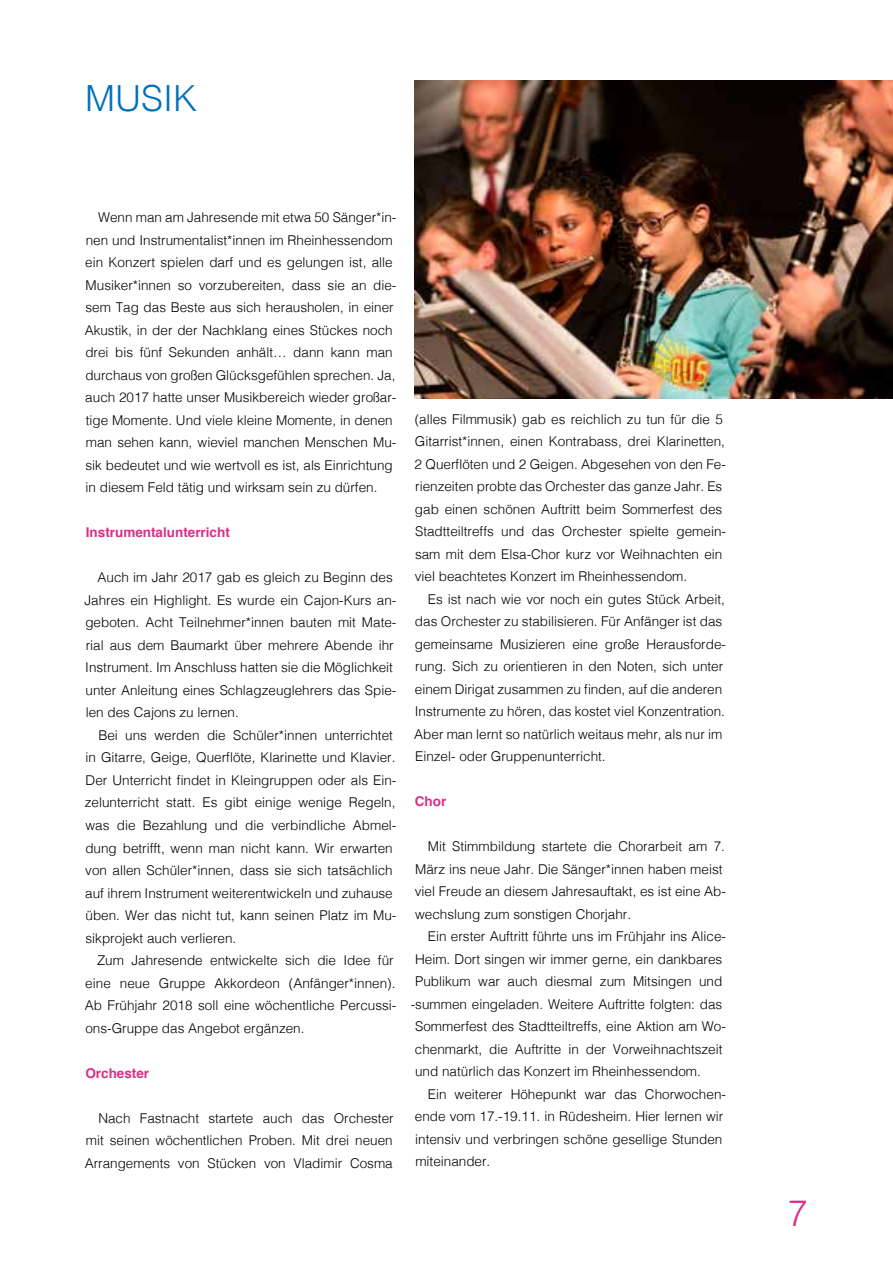
<style>
.page{position:relative;width:893px;height:1263px;background:#fff}
.page>*{position:absolute;margin:0;border:0;box-sizing:border-box;transform-origin:0 0}
.t1{font:300 36px "Helvetica";color:#0070b8}
.t2{font:300 36px "Helvetica";color:#db2e87}
.t3{font:300 13.5px/22.5px "Helvetica";color:#000}
.t4{font:700 13.5px "Helvetica";color:#db2e87}
</style>
<div class="page">
<img style="left:415px;top:81px;width:478px;height:317px">
<h1 class="t1" style="left:85px;top:67px;width:113px">MUSIK</h1>
<p class="t3" style="left:85px;top:205px;width:313px;text-indent:13px">Wenn man am Jahresende mit etwa 50 Sänger*in&shy;nen und Instrumentalist*innen im Rheinhessendom ein Konzert spielen darf und es gelungen ist, alle Musiker*innen so vorzubereiten, dass sie an die&shy;sem Tag das Beste aus sich herausholen, in einer Akustik, in der der Nachklang eines Stückes noch drei bis fünf Sekunden anhält… dann kann man durchaus von großen Glücksgefühlen sprechen. Ja, auch 2017 hatte unser Musikbereich wieder großar&shy;tige Momente. Und viele kleine Momente, in denen man sehen kann, wieviel manchen Menschen Mu&shy;sik bedeutet und wie wertvoll es ist, als Einrichtung in diesem Feld tätig und wirksam sein zu dürfen.</p>
<p class="t4" style="left:86px;top:522px;width:146px">Instrumentalunterricht</p>
<p class="t3" style="left:84px;top:565px;width:314px;text-indent:13px">Auch im Jahr 2017 gab es gleich zu Beginn des Jahres ein Highlight. Es wurde ein Cajon-Kurs an&shy;geboten. Acht Teilnehmer*innen bauten mit Mate&shy;rial aus dem Baumarkt über mehrere Abende ihr Instrument. Im Anschluss hatten sie die Möglichkeit unter Anleitung eines Schlagzeuglehrers das Spie&shy;len des Cajons zu lernen.</p>
<p class="t3" style="left:85px;top:723px;width:313px;text-indent:13px">Bei uns werden die Schüler*innen unterrichtet in Gitarre, Geige, Querflöte, Klarinette und Klavier.<br>Der Unterricht findet in Kleingruppen oder als Ein&shy;zelunterricht statt. Es gibt einige wenige Regeln, was die Bezahlung und die verbindliche Abmel&shy;dung betrifft, wenn man nicht kann. Wir erwarten von allen Schüler*innen, dass sie sich tatsächlich auf ihrem Instrument weiterentwickeln und zuhause üben. Wer das nicht tut, kann seinen Platz im Mu&shy;sikprojekt auch verlieren.</p>
<p class="t3" style="left:85px;top:948px;width:313px;text-indent:12px">Zum Jahresende entwickelte sich die Idee für eine neue Gruppe Akkordeon (Anfänger*innen).<br>Ab Frühjahr 2018 soll eine wöchentliche Percussi&shy;ons-Gruppe das Angebot ergänzen.</p>
<p class="t4" style="left:85px;top:1062px;width:65px">Orchester</p>
<p class="t3" style="left:85px;top:1105px;width:310px;text-align:justify;text-indent:14px">Nach Fastnacht startete auch das Orchester mit seinen wöchentlichen Proben. Mit drei neuen Arrangements von Stücken von Vladimir Cosma</p>
<p class="t3" style="left:415px;top:407px;width:313px">(alles Filmmusik) gab es reichlich zu tun für die 5<br>Gitarrist*innen, einen Kontrabass, drei Klarinetten, 2 Querflöten und 2 Geigen. Abgesehen von den Fe&shy;rienzeiten probte das Orchester das ganze Jahr. Es gab einen schönen Auftritt beim Sommerfest des Stadtteiltreffs und das Orchester spielte gemein&shy;sam mit dem Elsa-Chor kurz vor Weihnachten ein viel beachtetes Konzert im Rheinhessendom.</p>
<p class="t3" style="left:414px;top:587px;width:313px;text-indent:14px">Es ist nach wie vor noch ein gutes Stück Arbeit, das Orchester zu stabilisieren. Für Anfänger ist das gemeinsame Musizieren eine große Herausforde&shy;rung. Sich zu orientieren in den Noten, sich unter einem Dirigat zusammen zu finden, auf die anderen Instrumente zu hören, das kostet viel Konzentration.<br>Aber man lernt so natürlich weitaus mehr, als nur im Einzel- oder Gruppenunterricht.</p>
<p class="t4" style="left:415px;top:791px;width:33px">Chor</p>
<p class="t3" style="left:415px;top:834px;width:313px;text-indent:13px">Mit Stimmbildung startete die Chorarbeit am 7.<br>März ins neue Jahr. Die Sänger*innen haben meist viel Freude an diesem Jahresauftakt, es ist eine Ab&shy;wechslung zum sonstigen Chorjahr.</p>
<p class="t3" style="left:428px;top:924px;width:300px">Ein erster Auftritt führte uns im Frühjahr ins Alice-</p>
<p class="t3" style="left:415px;top:947px;width:309px">Heim. Dort singen wir immer gerne, ein dankbares</p>
<p class="t3" style="left:415px;top:969px;width:309px">Publikum war auch diesmal zum Mitsingen und</p>
<p class="t3" style="left:411px;top:992px;width:313px">-summen eingeladen. Weitere Auftritte folgten: das</p>
<p class="t3" style="left:415px;top:1014px;width:312px">Sommerfest des Stadtteiltreffs, eine Aktion am Wo-</p>
<p class="t3" style="left:415px;top:1037px;width:309px">chenmarkt, die Auftritte in der Vorweihnachtszeit</p>
<p class="t3" style="left:415px;top:1059px;width:287px">und natürlich das Konzert im Rheinhessendom.</p>
<p class="t3" style="left:428px;top:1082px;width:300px">Ein weiterer Höhepunkt war das Chorwochen-</p>
<p class="t3" style="left:415px;top:1104px;width:310px">ende vom 17.-19.11. in Rüdesheim. Hier lernen wir</p>
<p class="t3" style="left:415px;top:1127px;width:309px">intensiv und verbringen schöne gesellige Stunden</p>
<p class="t3" style="left:415px;top:1149px;width:77px">miteinander.</p>
<h1 class="t2" style="left:788px;top:1182px;width:22px">7</h1>
</div>
